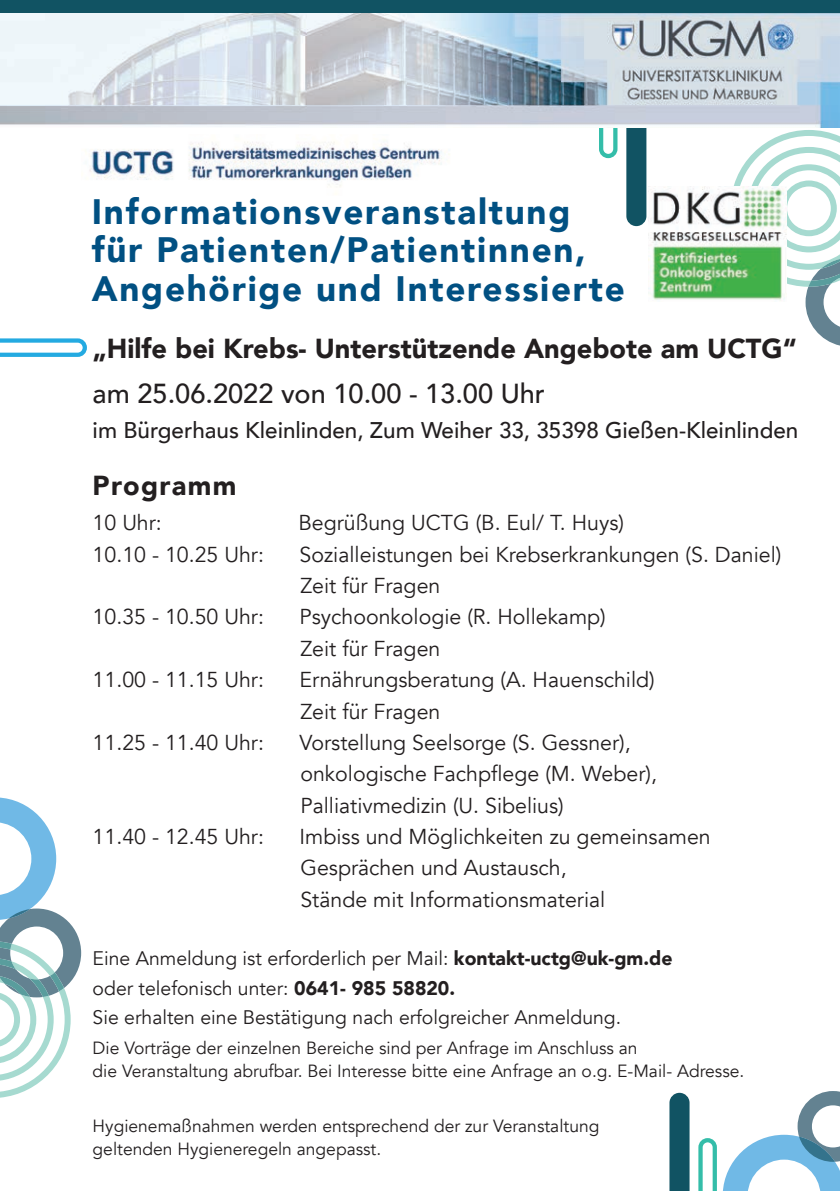
<style>
.page{position:relative;width:840px;height:1191px;background:#fff}
.page>*{position:absolute;margin:0;border:0;box-sizing:border-box;transform-origin:0 0}
.t1{font:900 35.2px/38.2px "Avenir";letter-spacing:.05em;color:#015082}
.t2{font:900 27.4px "Avenir";color:#231f20}
.t3{font:500 27.4px "Avenir";color:#231f20}
.t4{font:900 27.4px "Avenir";letter-spacing:.05em;color:#231f20}
.t5{font:500 22.6px "Avenir";color:#231f20}
.t6{font:21.6px/31.4px "Avenir";color:#231f20}
.t7{font:19.6px/29.4px "Avenir";color:#231f20}
.t8{font:17.6px/23.6px "Avenir";color:#231f20}
.s1{font-weight:900}
</style>
<div class="page">
<svg style="left:626px;top:128px;width:20px;height:98px;background:#1a5968"></svg>
<svg style="left:599px;top:128px;width:18px;height:30px"></svg>
<div style="left:0;top:0;width:839px;height:55px;background:#115363"></div>
<svg style="left:734px;top:130px;width:105px;height:215px"></svg>
<svg style="left:0;top:338px;width:87px;height:19px"></svg>
<img style="left:0;top:13px;width:839px;height:114px">
<svg style="left:0;top:797px;width:81px;height:300px"></svg>
<svg style="left:669px;top:1092px;width:20px;height:99px;background:#1d5b6b"></svg>
<svg style="left:698px;top:1138px;width:18px;height:53px"></svg>
<svg style="left:723px;top:1091px;width:116px;height:100px"></svg>
<img style="left:648px;top:186px;width:138px;height:116px">
<img style="left:89px;top:141px;width:361px;height:46px">
<h1 class="t1" style="left:92px;top:192px;width:534px">Informationsveranstaltung für Patienten/Patientinnen,<br>Angehörige und Interessierte</h1>
<p class="t2" style="left:93px;top:325px;width:705px">„Hilfe bei Krebs- Unterstützende Angebote am UCTG“</p>
<p class="t3" style="left:93px;top:369px;width:453px">am 25.06.2022 von 10.00 - 13.00 Uhr</p>
<p class="t5" style="left:93px;top:410px;width:707px">im Bürgerhaus Kleinlinden, Zum Weiher 33, 35398 Gießen-Kleinlinden</p>
<p class="t4" style="left:93px;top:462px;width:145px">Programm</p>
<p class="t6" style="left:93px;top:507px;width:71px">10 Uhr:</p>
<p class="t6" style="left:298px;top:507px;width:327px">Begrüßung UCTG (B. Eul/ T. Huys)</p>
<p class="t6" style="left:93px;top:539px;width:173px">10.10 - 10.25 Uhr:</p>
<p class="t6" style="left:299px;top:539px;width:483px">Sozialleistungen bei Krebserkrankungen (S. Daniel)<br>Zeit für Fragen</p>
<p class="t6" style="left:93px;top:601px;width:173px">10.35 - 10.50 Uhr:</p>
<p class="t6" style="left:299px;top:601px;width:307px">Psychoonkologie (R. Hollekamp)<br>Zeit für Fragen</p>
<p class="t6" style="left:93px;top:664px;width:173px">11.00 - 11.15 Uhr:</p>
<p class="t6" style="left:299px;top:664px;width:356px">Ernährungsberatung (A. Hauenschild)<br>Zeit für Fragen</p>
<p class="t6" style="left:93px;top:727px;width:173px">11.25 - 11.40 Uhr:</p>
<p class="t6" style="left:299px;top:727px;width:358px">Vorstellung Seelsorge (S. Gessner), onkologische Fachpflege (M. Weber),<br>Palliativmedizin (U. Sibelius)</p>
<p class="t6" style="left:93px;top:821px;width:173px">11.40 - 12.45 Uhr:</p>
<p class="t6" style="left:299px;top:821px;width:412px">Imbiss und Möglichkeiten zu gemeinsamen<br>Gesprächen und Austausch,<br>Stände mit Informationsmaterial</p>
<p class="t7" style="left:93px;top:944px;width:581px">Eine Anmeldung ist erforderlich per Mail: <span class="s1">kontakt-uctg@uk-gm.de </span>oder telefonisch unter: <span class="s1">0641- 985 58820.<br></span>Sie erhalten eine Bestätigung nach erfolgreicher Anmeldung.</p>
<p class="t8" style="left:93px;top:1036px;width:653px">Die Vorträge der einzelnen Bereiche sind per Anfrage im Anschluss an<br>die Veranstaltung abrufbar. Bei Interesse bitte eine Anfrage an o.g. E-Mail- Adresse.</p>
<p class="t8" style="left:93px;top:1114px;width:508px">Hygienemaßnahmen werden entsprechend der zur Veranstaltung geltenden Hygieneregeln angepasst.</p>
</div>
